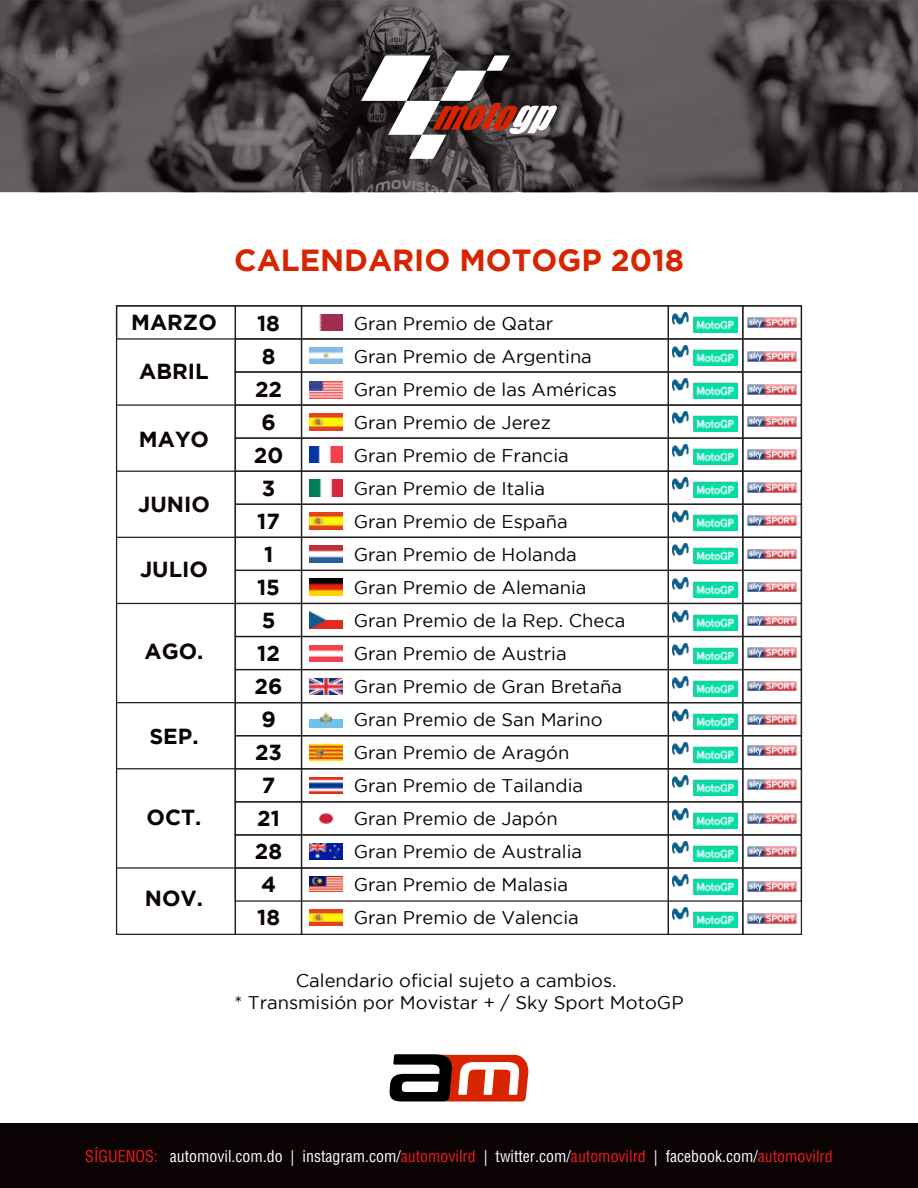
<style>
.page{position:relative;width:918px;height:1188px;background:#fff}
.page>*{position:absolute;margin:0;border:0;box-sizing:border-box;transform-origin:0 0}
.t1{font:700 30.45px "Gotham";color:#d82400}
.t2{font:700 21.75px/33px "Gotham";color:#0a0203;text-align:center}
.t3{font:18.3px/33px "Gotham";color:#0a0203}
.t4{font:condensed 15.9px "Helvetica";color:#fff}
.s1{color:#ed1c24}
</style>
<div class="page">
<div style="left:0;top:1124px;width:918px;height:64px;background:#0a0203"></div>
<div style="left:116px;top:305px;width:120px;height:630px;border:1px solid #231f20"></div>
<div style="left:742px;top:305px;width:60px;height:630px;border:1px solid #231f20"></div>
<div style="left:116px;top:305px;width:686px;height:35px;border:1px solid #231f20"></div>
<div style="left:235px;top:338px;width:567px;height:35px;border:1px solid #231f20"></div>
<div style="left:235px;top:371px;width:567px;height:35px;border:1px solid #231f20"></div>
<div style="left:235px;top:404px;width:567px;height:35px;border:1px solid #231f20"></div>
<div style="left:235px;top:438px;width:567px;height:34px;border:1px solid #231f20"></div>
<div style="left:235px;top:471px;width:567px;height:34px;border:1px solid #231f20"></div>
<div style="left:235px;top:504px;width:567px;height:34px;border:1px solid #231f20"></div>
<div style="left:235px;top:537px;width:567px;height:34px;border:1px solid #231f20"></div>
<div style="left:235px;top:570px;width:567px;height:34px;border:1px solid #231f20"></div>
<div style="left:235px;top:603px;width:567px;height:34px;border:1px solid #231f20"></div>
<div style="left:235px;top:636px;width:567px;height:34px;border:1px solid #231f20"></div>
<div style="left:235px;top:669px;width:567px;height:34px;border:1px solid #231f20"></div>
<div style="left:235px;top:702px;width:567px;height:34px;border:1px solid #231f20"></div>
<div style="left:235px;top:735px;width:567px;height:34px;border:1px solid #231f20"></div>
<div style="left:235px;top:768px;width:567px;height:34px;border:1px solid #231f20"></div>
<div style="left:235px;top:801px;width:567px;height:35px;border:1px solid #231f20"></div>
<div style="left:235px;top:834px;width:567px;height:35px;border:1px solid #231f20"></div>
<div style="left:235px;top:867px;width:567px;height:35px;border:1px solid #231f20"></div>
<hr style="left:117px;top:404px;width:118px;height:2px;background:#231f20">
<hr style="left:117px;top:471px;width:118px;height:1px;background:#231f20">
<hr style="left:117px;top:537px;width:118px;height:1px;background:#231f20">
<hr style="left:117px;top:603px;width:118px;height:1px;background:#231f20">
<hr style="left:117px;top:702px;width:118px;height:1px;background:#231f20">
<hr style="left:117px;top:768px;width:118px;height:1px;background:#231f20">
<hr style="left:117px;top:867px;width:118px;height:2px;background:#231f20">
<svg style="left:390px;top:1054px;width:138px;height:48px"></svg>
<svg style="left:0;top:0;width:918px;height:192px;background:#4b4748"></svg>
<img style="left:747px;top:881px;width:50px;height:11px">
<img style="left:747px;top:846px;width:50px;height:11px">
<img style="left:747px;top:813px;width:50px;height:11px">
<img style="left:747px;top:779px;width:50px;height:11px">
<img style="left:747px;top:745px;width:50px;height:11px">
<img style="left:747px;top:714px;width:50px;height:11px">
<img style="left:747px;top:681px;width:50px;height:10px">
<img style="left:747px;top:647px;width:50px;height:11px">
<img style="left:747px;top:616px;width:50px;height:10px">
<img style="left:747px;top:582px;width:50px;height:10px">
<img style="left:747px;top:549px;width:50px;height:10px">
<img style="left:747px;top:515px;width:50px;height:11px">
<img style="left:747px;top:482px;width:50px;height:11px">
<img style="left:747px;top:449px;width:50px;height:11px">
<img style="left:747px;top:416px;width:50px;height:11px">
<img style="left:747px;top:384px;width:50px;height:11px">
<img style="left:747px;top:351px;width:50px;height:11px">
<img style="left:747px;top:317px;width:50px;height:11px">
<img style="left:747px;top:913px;width:50px;height:11px">
<img style="left:673px;top:312px;width:65px;height:20px">
<img style="left:673px;top:346px;width:65px;height:19px">
<img style="left:673px;top:379px;width:65px;height:20px">
<img style="left:673px;top:412px;width:65px;height:20px">
<img style="left:673px;top:445px;width:65px;height:20px">
<img style="left:673px;top:478px;width:65px;height:20px">
<img style="left:673px;top:511px;width:65px;height:20px">
<img style="left:673px;top:544px;width:65px;height:20px">
<img style="left:673px;top:577px;width:65px;height:20px">
<img style="left:673px;top:610px;width:65px;height:20px">
<img style="left:673px;top:643px;width:65px;height:20px">
<img style="left:673px;top:676px;width:65px;height:20px">
<img style="left:673px;top:709px;width:65px;height:20px">
<img style="left:673px;top:742px;width:65px;height:20px">
<img style="left:673px;top:775px;width:65px;height:20px">
<img style="left:673px;top:808px;width:65px;height:20px">
<img style="left:673px;top:841px;width:65px;height:20px">
<img style="left:673px;top:875px;width:65px;height:19px">
<img style="left:673px;top:908px;width:65px;height:20px">
<img style="left:310px;top:843px;width:33px;height:17px">
<img style="left:310px;top:414px;width:33px;height:16px">
<img style="left:310px;top:513px;width:33px;height:16px">
<img style="left:310px;top:909px;width:33px;height:17px">
<img style="left:310px;top:446px;width:33px;height:17px">
<img style="left:310px;top:645px;width:33px;height:16px">
<img style="left:310px;top:678px;width:33px;height:17px">
<img style="left:310px;top:579px;width:33px;height:16px">
<img style="left:310px;top:480px;width:33px;height:16px">
<img style="left:310px;top:382px;width:33px;height:16px">
<img style="left:318px;top:813px;width:16px;height:11px">
<img style="left:310px;top:777px;width:33px;height:17px">
<img style="left:310px;top:876px;width:33px;height:16px">
<img style="left:310px;top:744px;width:33px;height:16px">
<img style="left:310px;top:347px;width:33px;height:17px">
<img style="left:310px;top:546px;width:33px;height:16px">
<img style="left:310px;top:612px;width:33px;height:16px">
<img style="left:310px;top:712px;width:33px;height:15px">
<img style="left:319px;top:314px;width:24px;height:17px">
<svg style="left:361px;top:55px;width:197px;height:104px"></svg>
<p class="t2" style="left:131px;top:306px;width:87px">MARZO</p>
<p class="t2" style="left:139px;top:355px;width:71px">ABRIL</p>
<p class="t2" style="left:139px;top:422px;width:72px">MAYO</p>
<p class="t2" style="left:138px;top:488px;width:73px">JUNIO</p>
<p class="t2" style="left:140px;top:552px;width:69px">JULIO</p>
<p class="t2" style="left:145px;top:634px;width:60px">AGO.</p>
<p class="t2" style="left:149px;top:720px;width:51px">SEP.</p>
<p class="t2" style="left:147px;top:800px;width:56px">OCT.</p>
<p class="t2" style="left:145px;top:881px;width:60px">NOV.</p>
<h1 class="t1" style="left:234px;top:243px;width:451px">CALENDARIO MOTOGP 2018</h1>
<p class="t2" style="left:254px;top:306px;width:31px">18<br>8<br>22<br>6<br>20<br>3<br>17<br>1<br>15<br>5<br>12<br>26<br>9<br>23<br>7<br>21<br>28<br>4<br>18</p>
<p class="t3" style="left:354px;top:306px;width:273px">Gran Premio de Qatar<br>Gran Premio de Argentina<br>Gran Premio de las Américas<br>Gran Premio de Jerez<br>Gran Premio de Francia<br>Gran Premio de Italia<br>Gran Premio de España<br>Gran Premio de Holanda<br>Gran Premio de Alemania<br>Gran Premio de la Rep. Checa<br>Gran Premio de Austria<br>Gran Premio de Gran Bretaña<br>Gran Premio de San Marino<br>Gran Premio de Aragón<br>Gran Premio de Tailandia<br>Gran Premio de Japón<br>Gran Premio de Australia<br>Gran Premio de Malasia<br>Gran Premio de Valencia</p>
<p class="t3" style="left:234px;top:969px;width:451px;line-height:22px;text-align:center">Calendario oficial sujeto a cambios.<br>* Transmisión por Movistar + / Sky Sport MotoGP</p>
<p class="t4" style="left:85px;top:1146px;width:749px"><span class="s1">SÍGUENOS:</span> automovil.com.do | instagram.com/<span class="s1">automovilrd</span> | twitter.com/<span class="s1">automovilrd</span> | facebook.com/<span class="s1">automovilrd</span></p>
</div>
